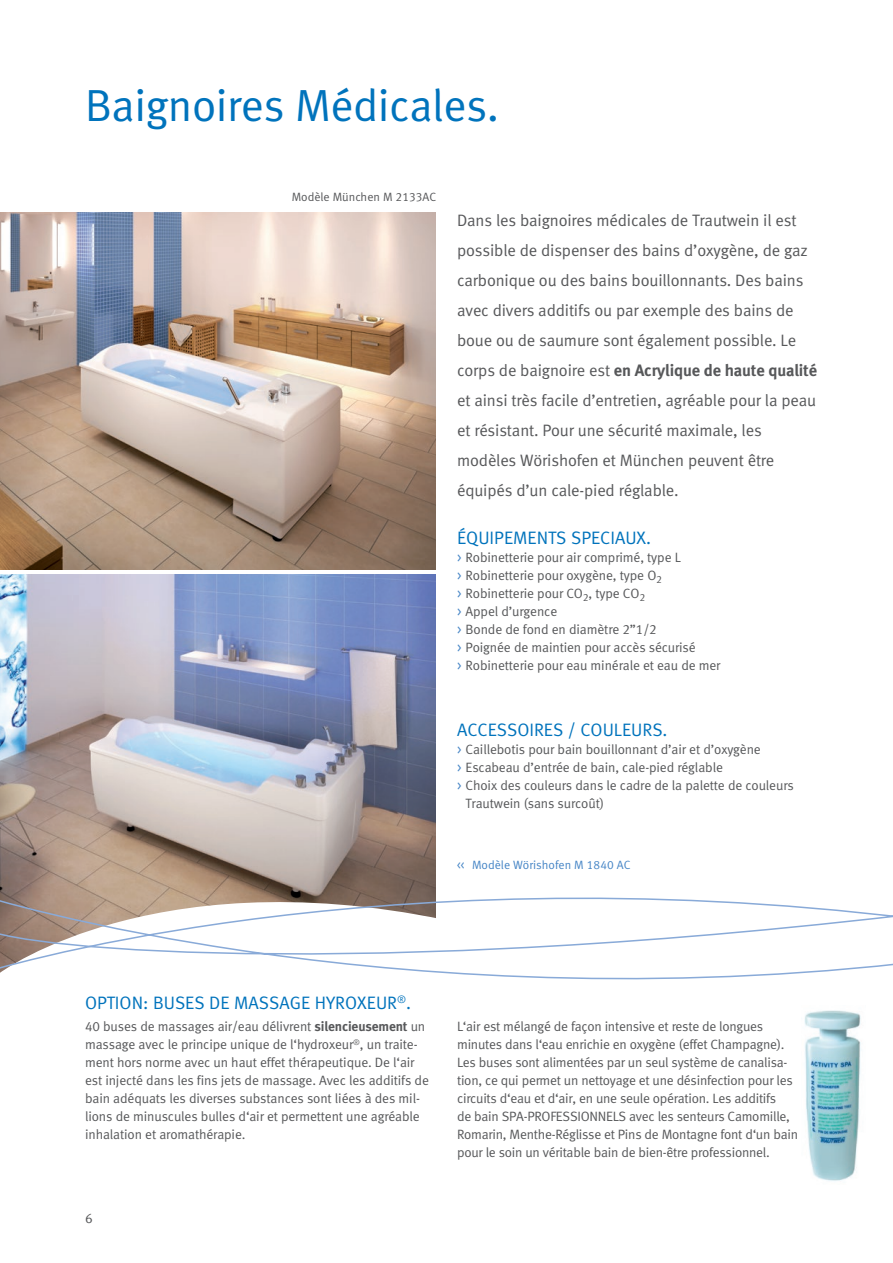
<style>
.page{position:relative;width:893px;height:1263px;background:#fff}
.page>*{position:absolute;margin:0;border:0;box-sizing:border-box;transform-origin:0 0}
.t1{font:45px "Meta Normal LF";letter-spacing:-.01em;color:#0073bc}
.t2{font:18px "Meta Normal LF";color:#0073bc}
.t3{font:16.5px/30px "Meta Normal LF";letter-spacing:-.01em;color:#57585a}
.t4{font:700 16.5px "Meta";letter-spacing:-.01em;color:#57585a}
.t5{font:13.5px/18px "Meta Normal LF";letter-spacing:-.01em;color:#57585a}
.t6{font:12px "Meta Normal LF";color:#4786c6}
.t7{font:12px "Meta Normal LF";color:#57585a}
.s1{font-family:"Meta Normal LF";font-weight:400}
.s2{color:#4786c6}
.s3{font-family:"Meta";font-weight:700}
</style>
<div class="page">
<img style="left:0;top:574px;width:436px;height:276px">
<svg style="left:0;top:850px;width:657px;height:130px"></svg>
<svg style="left:0;top:874px;width:893px;height:105px"></svg>
<img style="left:804px;top:1010px;width:57px;height:171px">
<img style="left:0;top:213px;width:436px;height:357px">
<h1 class="t1" style="left:85px;top:79px;width:415px">Baignoires Médicales.</h1>
<p class="t7" style="left:292px;top:190px;width:146px">Modèle München M 2133AC</p>
<p class="t3" style="left:457px;top:205px;width:352px">Dans les baignoires médicales de Trautwein il est possible de dispenser des bains d’oxygène, de gaz carbonique ou des bains bouillonnants. Des bains avec divers additifs ou par exemple des bains de boue ou de saumure sont également possible. Le</p>
<p class="t4" style="left:457px;top:360px;width:361px"><span class="s1">corps de baignoire est</span> en Acrylique de haute qualité</p>
<p class="t3" style="left:457px;top:385px;width:361px">et ainsi très facile d’entretien, agréable pour la peau et résistant. Pour une sécurité maximale, les modèles Wörishofen et München peuvent être équipés d’un cale-pied réglable.</p>
<h2 class="t2" style="left:457px;top:527px;width:196px">ÉQUIPEMENTS SPECIAUX.</h2>
<p class="t5" style="left:457px;top:548px;width:265px"><span class="s2">&gt;</span> Robinetterie pour air comprimé, type L<br><span class="s2">&gt;</span> Robinetterie pour oxygène, type O<sub>2<br></sub><span class="s2">&gt;</span> Robinetterie pour CO<sub>2</sub>, type CO<sub>2<br></sub><span class="s2">&gt;</span> Appel d’urgence<br><span class="s2">&gt;</span> Bonde de fond en diamètre 2”1/2<br><span class="s2">&gt;</span> Poignée de maintien pour accès sécurisé<br><span class="s2">&gt;</span> Robinetterie pour eau minérale et eau de mer</p>
<h2 class="t2" style="left:457px;top:719px;width:212px">ACCESSOIRES / COULEURS.</h2>
<p class="t5" style="left:457px;top:740px;width:305px"><span class="s2">&gt;</span> Caillebotis pour bain bouillonnant d’air et d’oxygène</p>
<p class="t5" style="left:457px;top:758px;width:267px"><span class="s2">&gt;</span> Escabeau d’entrée de bain, cale-pied réglable</p>
<p class="t5" style="left:457px;top:776px;width:338px"><span class="s2">&gt;</span> Choix des couleurs dans le cadre de la palette de couleurs</p>
<p class="t5" style="left:466px;top:794px;width:140px">Trautwein (sans surcoût)</p>
<p class="t6" style="left:457px;top:858px;width:175px">&lt;&lt; Modèle Wörishofen M 1840 AC</p>
<h2 class="t2" style="left:85px;top:993px;width:327px">OPTION: BUSES DE MASSAGE HYROXEUR<sup>®</sup>.</h2>
<p class="t5" style="left:85px;top:1017px;width:345px">40 buses de massages air/eau délivrent <span class="s3">silencieusement</span> un massage avec le principe unique de l‘hydroxeur<sup>®</sup>, un traite&shy;ment hors norme avec un haut effet thérapeutique. De l‘air est injecté dans les fins jets de massage. Avec les additifs de bain adéquats les diverses substances sont liées à des mil&shy;lions de minuscules bulles d‘air et permettent une agréable inhalation et aromathérapie.</p>
<p class="t5" style="left:457px;top:1017px;width:342px">L‘air est mélangé de façon intensive et reste de longues minutes dans l‘eau enrichie en oxygène (effet Champagne).<br>Les buses sont alimentées par un seul système de canalisa&shy;tion, ce qui permet un nettoyage et une désinfection pour les circuits d‘eau et d‘air, en une seule opération. Les additifs<br>de bain SPA-PROFESSIONNELS avec les senteurs Camomille, Romarin, Menthe-Réglisse et Pins de Montagne font d‘un bain pour le soin un véritable bain de bien-être professionnel.</p>
<p class="t5" style="left:85px;top:1209px;width:9px">6</p>
</div>
